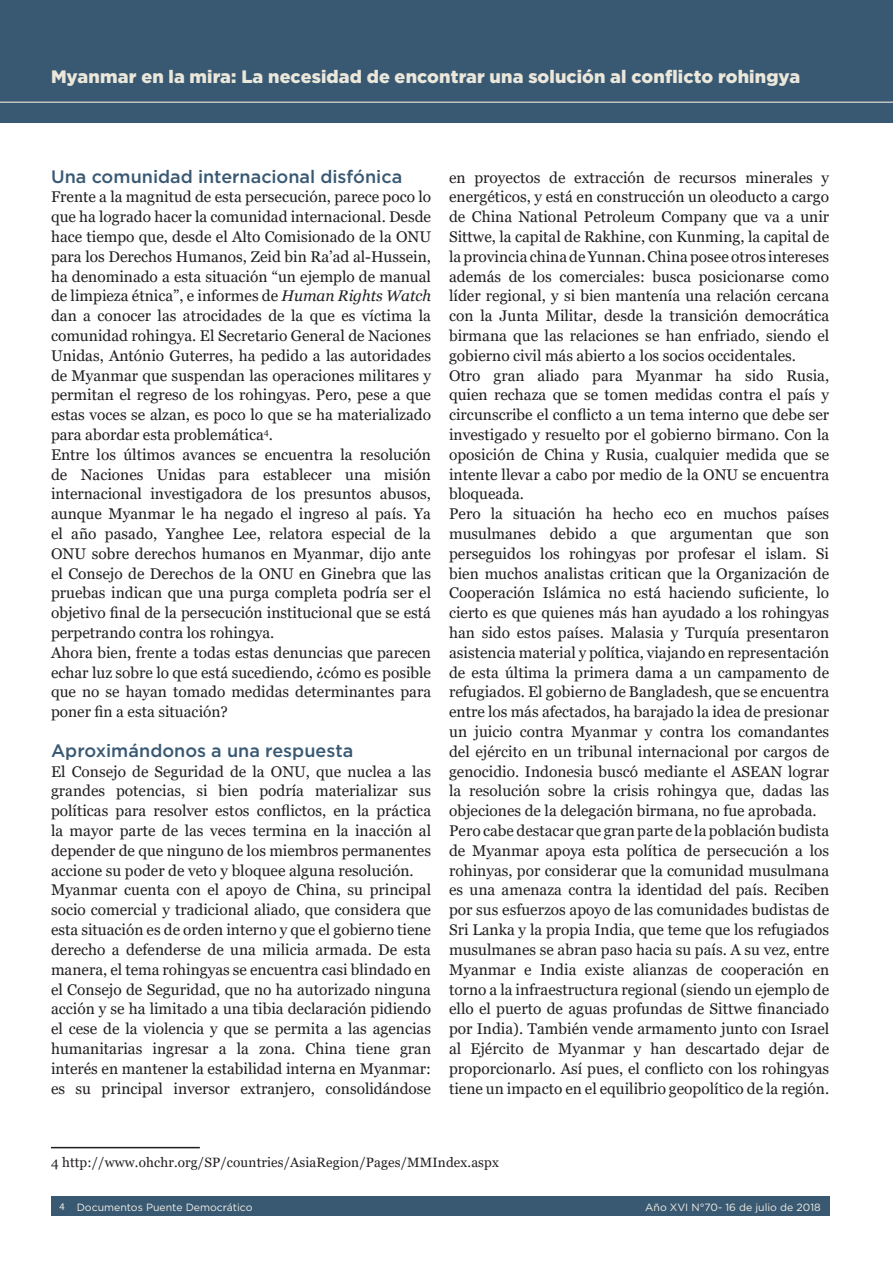
<style>
.page{position:relative;width:893px;height:1263px;background:#fff}
.page>*{position:absolute;margin:0;border:0;box-sizing:border-box;transform-origin:0 0}
.t1{font:900 18px "Gotham";letter-spacing:.005em;color:#ebe7da}
.texto{font:500 18px "Gotham";color:#395973}
.texto-2{font:15.45px/19.8px "Georgia";color:#231f20;text-align:justify}
.t2{font:13.5px "Georgia";letter-spacing:.01em;color:#231f20}
.t3{font:10.5px "Gotham";color:#f1eee5}
.s1{font-style:italic}
.s2{font-family:"Myriad Pro";font-size:10.2px;color:#efebe1}
</style>
<div class="page">
<div style="left:51px;top:1197px;width:778px;height:19px;background:#395973"></div>
<div style="left:0;top:0;width:893px;height:122px;background:#395973"></div>
<hr style="left:0;top:102px;width:893px;height:1px;background:#ebe7da">
<hr style="left:51px;top:1147px;width:149px;height:1px;background:#231f20">
<p class="t1" style="left:51px;top:64px;width:751px">Myanmar en la mira: La necesidad de encontrar una solución al conflicto rohingya</p>
<p class="texto" style="left:51px;top:164px;width:353px">Una comunidad internacional disfónica</p>
<p class="texto-2" style="left:51px;top:187px;width:382px">Frente a la magnitud de esta persecución, parece poco lo que ha logrado hacer la comunidad internacional. Desde hace tiempo que, desde el Alto Comisionado de la ONU para los Derechos Humanos, Zeid bin Ra’ad al-Hussein, ha denominado a esta situación “un ejemplo de manual de limpieza étnica”, e informes de <span class="s1">Human Rights Watch </span>dan a conocer las atrocidades de la que es víctima la comunidad rohingya. El Secretario General de Naciones Unidas, António Guterres, ha pedido a las autoridades de Myanmar que suspendan las operaciones militares y permitan el regreso de los rohingyas. Pero, pese a que estas voces se alzan, es poco lo que se ha materializado para abordar esta problemática<sup>4</sup>.</p>
<p class="texto-2" style="left:51px;top:445px;width:382px">Entre los últimos avances se encuentra la resolución de Naciones Unidas para establecer una misión internacional investigadora de los presuntos abusos, aunque Myanmar le ha negado el ingreso al país. Ya el año pasado, Yanghee Lee, relatora especial de la ONU sobre derechos humanos en Myanmar, dijo ante el Consejo de Derechos de la ONU en Ginebra que las pruebas indican que una purga completa podría ser el objetivo final de la persecución institucional que se está perpetrando contra los rohingya.</p>
<p class="texto-2" style="left:51px;top:643px;width:382px">Ahora bien, frente a todas estas denuncias que parecen echar luz sobre lo que está sucediendo, ¿cómo es posible que no se hayan tomado medidas determinantes para poner fin a esta situación?</p>
<p class="texto" style="left:51px;top:739px;width:304px">Aproximándonos a una respuesta</p>
<p class="texto-2" style="left:51px;top:762px;width:382px">El Consejo de Seguridad de la ONU, que nuclea a las grandes potencias, si bien podría materializar sus políticas para resolver estos conflictos, en la práctica la mayor parte de las veces termina en la inacción al depender de que ninguno de los miembros permanentes accione su poder de veto y bloquee alguna resolución.</p>
<p class="texto-2" style="left:51px;top:880px;width:382px">Myanmar cuenta con el apoyo de China, su principal socio comercial y tradicional aliado, que considera que esta situación es de orden interno y que el gobierno tiene derecho a defenderse de una milicia armada. De esta manera, el tema rohingyas se encuentra casi blindado en el Consejo de Seguridad, que no ha autorizado ninguna acción y se ha limitado a una tibia declaración pidiendo el cese de la violencia y que se permita a las agencias humanitarias ingresar a la zona. China tiene gran interés en mantener la estabilidad interna en Myanmar: es su principal inversor extranjero, consolidándose</p>
<p class="texto-2" style="left:449px;top:168px;width:382px">en proyectos de extracción de recursos minerales y energéticos, y está en construcción un oleoducto a cargo de China National Petroleum Company que va a unir Sittwe, la capital de Rakhine, con Kunming, la capital de la provincia china de Yunnan. China posee otros intereses además de los comerciales: busca posicionarse como líder regional, y si bien mantenía una relación cercana con la Junta Militar, desde la transición democrática birmana que las relaciones se han enfriado, siendo el gobierno civil más abierto a los socios occidentales.</p>
<p class="texto-2" style="left:449px;top:366px;width:382px">Otro gran aliado para Myanmar ha sido Rusia, quien rechaza que se tomen medidas contra el país y circunscribe el conflicto a un tema interno que debe ser investigado y resuelto por el gobierno birmano. Con la oposición de China y Rusia, cualquier medida que se intente llevar a cabo por medio de la ONU se encuentra bloqueada.</p>
<p class="texto-2" style="left:449px;top:504px;width:382px">Pero la situación ha hecho eco en muchos países musulmanes debido a que argumentan que son perseguidos los rohingyas por profesar el islam. Si bien muchos analistas critican que la Organización de Cooperación Islámica no está haciendo suficiente, lo cierto es que quienes más han ayudado a los rohingyas han sido estos países. Malasia y Turquía presentaron asistencia material y política, viajando en representación de esta última la primera dama a un campamento de refugiados. El gobierno de Bangladesh, que se encuentra entre los más afectados, ha barajado la idea de presionar un juicio contra Myanmar y contra los comandantes del ejército en un tribunal internacional por cargos de genocidio. Indonesia buscó mediante el ASEAN lograr la resolución sobre la crisis rohingya que, dadas las objeciones de la delegación birmana, no fue aprobada.</p>
<p class="texto-2" style="left:449px;top:821px;width:382px">Pero cabe destacar que gran parte de la población budista de Myanmar apoya esta política de persecución a los rohinyas, por considerar que la comunidad musulmana es una amenaza contra la identidad del país. Reciben por sus esfuerzos apoyo de las comunidades budistas de Sri Lanka y la propia India, que teme que los refugiados musulmanes se abran paso hacia su país. A su vez, entre Myanmar e India existe alianzas de cooperación en torno a la infraestructura regional (siendo un ejemplo de ello el puerto de aguas profundas de Sittwe financiado por India). También vende armamento junto con Israel al Ejército de Myanmar y han descartado dejar de proporcionarlo. Así pues, el conflicto con los rohingyas tiene un impacto en el equilibrio geopolítico de la región.</p>
<p class="t2" style="left:51px;top:1154px;width:449px">4 http://www.ohchr.org/SP/countries/AsiaRegion/Pages/MMIndex.aspx</p>
<p class="t3" style="left:60px;top:1200px;width:195px"><span class="s2">4</span> Documentos Puente Democrático</p>
<p class="t3" style="left:645px;top:1200px;width:177px">Año XVI N°70- 16 de julio de 2018</p>
</div>
